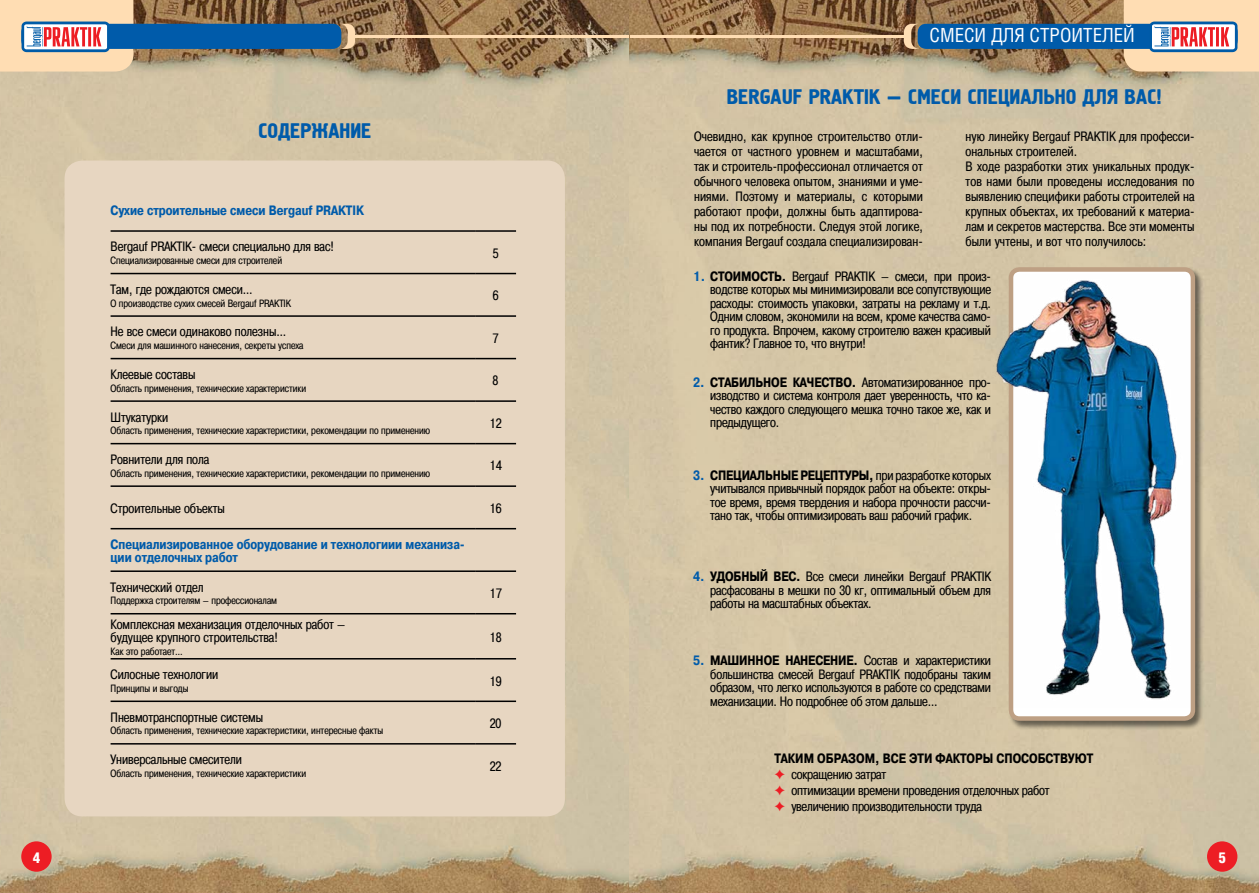
<style>
.page{position:relative;width:1259px;height:893px;background:#fff}
.page>*{position:absolute;margin:0;border:0;box-sizing:border-box;transform-origin:0 0}
.t1{font:21px "Hermes CTT";color:#005baa}
.t2{font:19.5px "Helios Cond C";color:#fff}
.t3{font:15px "Helios Cond Black C";color:#fff}
.t4{font:13.5px/13.5px "Pragmatica Cond C";color:#000;text-align:justify}
.t5{font:700 13.5px/12.8px "Pragmatica Cond C";color:#005baa}
.t6{font:10.5px "Pragmatica Cond C";color:#000}
.s1{font-weight:700;color:#005baa}
.s2{font-weight:700}
.s3{font-family:"Dixieland Normal";color:#ed1d24}
</style>
<div class="page">
<img style="left:0;top:0;width:1259px;height:893px">
<svg style="left:339px;top:24px;width:16px;height:25px"></svg>
<hr style="left:349px;top:35px;width:280px;height:2px;background:#ffddb3">
<div style="left:21px;top:24px;width:320px;height:25px;background:#005baa;border-radius:9px"></div>
<svg style="left:0;top:0;width:133px;height:72px;background:#dac2b1"></svg>
<svg style="left:904px;top:24px;width:15px;height:25px"></svg>
<hr style="left:630px;top:35px;width:280px;height:2px;background:#ffddb3">
<div style="left:917px;top:24px;width:320px;height:25px;background:#005baa;border-radius:9px"></div>
<svg style="left:1123px;top:0;width:136px;height:72px;background:#d6c0b0"></svg>
<div style="left:21px;top:841px;width:31px;height:31px;background:#ed1d24;border-radius:50%"></div>
<div style="left:1207px;top:841px;width:30px;height:31px;background:#ed1d24;border-radius:50%"></div>
<div style="left:1008px;top:267px;width:195px;height:463px;background:#000;opacity:.52"></div>
<div style="left:1011px;top:269px;width:182px;height:449px;background:#fff;border-radius:9px"></div>
<div style="left:1008px;top:267px;width:187px;height:454px;border:4px solid #bea084;border-radius:9px"></div>
<img style="left:992px;top:274px;width:185px;height:434px">
<div style="left:65px;top:161px;width:500px;height:655px;background:#e7d6c1;border-radius:18px"></div>
<hr style="left:111px;top:230px;width:364px;height:2px;background:#000">
<hr style="left:475px;top:230px;width:41px;height:2px;background:#000">
<hr style="left:111px;top:273px;width:364px;height:1px;background:#000">
<hr style="left:475px;top:273px;width:41px;height:1px;background:#000">
<hr style="left:111px;top:315px;width:364px;height:2px;background:#000">
<hr style="left:475px;top:315px;width:41px;height:2px;background:#000">
<hr style="left:111px;top:358px;width:364px;height:1px;background:#000">
<hr style="left:475px;top:358px;width:41px;height:1px;background:#000">
<hr style="left:111px;top:400px;width:364px;height:2px;background:#000">
<hr style="left:475px;top:400px;width:41px;height:2px;background:#000">
<hr style="left:111px;top:443px;width:364px;height:1px;background:#000">
<hr style="left:475px;top:443px;width:41px;height:1px;background:#000">
<hr style="left:111px;top:485px;width:364px;height:2px;background:#000">
<hr style="left:475px;top:485px;width:41px;height:2px;background:#000">
<hr style="left:111px;top:528px;width:364px;height:1px;background:#000">
<hr style="left:475px;top:528px;width:41px;height:1px;background:#000">
<hr style="left:111px;top:570px;width:364px;height:2px;background:#000">
<hr style="left:475px;top:570px;width:41px;height:2px;background:#000">
<hr style="left:111px;top:613px;width:364px;height:1px;background:#000">
<hr style="left:475px;top:613px;width:41px;height:1px;background:#000">
<hr style="left:111px;top:658px;width:364px;height:1px;background:#000">
<hr style="left:475px;top:658px;width:41px;height:1px;background:#000">
<hr style="left:111px;top:700px;width:364px;height:2px;background:#000">
<hr style="left:475px;top:700px;width:41px;height:2px;background:#000">
<hr style="left:111px;top:743px;width:364px;height:2px;background:#000">
<hr style="left:475px;top:743px;width:41px;height:2px;background:#000">
<h2 class="t2" style="left:929px;top:24px;width:207px">СМЕСИ ДЛЯ СТРОИТЕЛЕЙ</h2>
<h1 class="t1" style="left:258px;top:119px;width:12px">СОДЕР</h1>
<h1 class="t1" style="left:311px;top:119px;width:29px">ЖАНИЕ</h1>
<p class="t5" style="left:111px;top:204px;width:255px">Сухие строительные смеси Bergauf PRAKTIK</p>
<p class="t4" style="left:111px;top:240px;width:225px">Bergauf PRAKTIK- cмеси специально для вас!</p>
<p class="t6" style="left:111px;top:255px;width:173px">Специализированные смеси для строителей</p>
<p class="t4" style="left:111px;top:283px;width:144px">Там, где рождаются смеси…</p>
<p class="t6" style="left:111px;top:297px;width:182px">О производстве сухих смесей Bergauf PRAKTIK</p>
<p class="t4" style="left:111px;top:325px;width:177px">Не все смеси одинаково полезны…</p>
<p class="t6" style="left:111px;top:340px;width:194px">Смеси для машинного нанесения, секреты успеха</p>
<p class="t4" style="left:111px;top:368px;width:86px">Клеевые составы</p>
<p class="t6" style="left:111px;top:382px;width:197px">Область применения, технические характеристики</p>
<p class="t4" style="left:111px;top:410px;width:59px">Штукатурки</p>
<p class="t6" style="left:111px;top:425px;width:321px">Область применения, технические характеристики, рекомендации по применению</p>
<p class="t4" style="left:111px;top:453px;width:100px">Ровнители для пола</p>
<p class="t6" style="left:111px;top:467px;width:321px">Область применения, технические характеристики, рекомендации по применению</p>
<p class="t4" style="left:493px;top:246px;width:7px">5</p>
<p class="t4" style="left:493px;top:289px;width:7px">6</p>
<p class="t4" style="left:493px;top:331px;width:7px">7</p>
<p class="t4" style="left:492px;top:374px;width:7px">8</p>
<p class="t4" style="left:489px;top:416px;width:14px">12</p>
<p class="t4" style="left:489px;top:459px;width:14px">14</p>
<p class="t4" style="left:111px;top:502px;width:116px">Строительные объекты</p>
<p class="t4" style="left:489px;top:502px;width:14px">16</p>
<p class="t5" style="left:111px;top:538px;width:356px">Специализированное оборудование и технологиии механиза&shy;ции отделочных работ</p>
<p class="t4" style="left:111px;top:580px;width:95px">Технический отдел</p>
<p class="t6" style="left:111px;top:595px;width:168px">Поддержка строителям – профессионалам</p>
<p class="t4" style="left:489px;top:587px;width:14px">17</p>
<p class="t4" style="left:111px;top:618px;width:236px;line-height:12.8px">Комплексная механизация отделочных работ — будущее крупного строительства!</p>
<p class="t6" style="left:111px;top:645px;width:74px">Как это работает…</p>
<p class="t4" style="left:111px;top:668px;width:109px">Силосные технологии</p>
<p class="t6" style="left:111px;top:682px;width:79px">Принципы и выгоды</p>
<p class="t4" style="left:111px;top:710px;width:154px">Пневмотранспортные системы</p>
<p class="t6" style="left:111px;top:725px;width:274px">Область применения, технические характеристики, интересные факты</p>
<p class="t4" style="left:111px;top:753px;width:133px">Универсальные смесители</p>
<p class="t6" style="left:111px;top:767px;width:197px">Область применения, технические характеристики</p>
<p class="t4" style="left:489px;top:630px;width:14px">18</p>
<p class="t4" style="left:489px;top:674px;width:14px">19</p>
<p class="t4" style="left:490px;top:717px;width:13px">20</p>
<p class="t4" style="left:490px;top:759px;width:13px">22</p>
<h1 class="t1" style="left:727px;top:85px;width:436px">BERGAUF PRAKTIK — CМЕСИ СПЕЦИАЛЬНО ДЛЯ ВАС!</h1>
<p class="t4" style="left:694px;top:129px;width:230px;line-height:15px">Очевидно, как крупное строительство отли&shy;чается от частного уровнем и масштабами, так и строитель-профессионал отличается от обычного человека опытом, знаниями и уме&shy;ниями. Поэтому и материалы, с которыми работают профи, должны быть адаптирова&shy;ны под их потребности. Следуя этой логике, компания Bergauf создала специализирован-</p>
<p class="t4" style="left:965px;top:129px;width:230px;line-height:15px;text-align:left">ную линейку Bergauf PRAKTIK для професси&shy;ональных строителей.<br>В ходе разработки этих уникальных продук&shy;тов нами были проведены исследования по выявлению специфики работы строителей на крупных объектах, их требований к материа&shy;лам и секретов мастерства. Все эти моменты были учтены, и вот что получилось:</p>
<p class="t4" style="left:710px;top:269px;width:282px;text-indent:-17px"><span class="s1">1.</span> <span class="s2">СТОИМОСТЬ.</span> Bergauf PRAKTIK – смеси, при произ&shy;водстве которых мы минимизировали все сопутствующие расходы: стоимость упаковки, затраты на рекламу и т.д.<br>Одним словом, экономили на всем, кроме качества само&shy;го продукта. Впрочем, какому строителю важен красивый фантик? Главное то, что внутри!</p>
<p class="t4" style="left:710px;top:375px;width:282px;text-indent:-17px"><span class="s1">2.</span> <span class="s2">СТАБИЛЬНОЕ КАЧЕСТВО.</span> Автоматизированное про&shy;изводство и система контроля дает уверенность, что ка&shy;чество каждого следующего мешка точно такое же, как и предыдущего.</p>
<p class="t4" style="left:710px;top:468px;width:282px;text-indent:-17px"><span class="s1">3.</span> <span class="s2">СПЕЦИАЛЬНЫЕ РЕЦЕПТУРЫ,</span> при разработке которых учитывался привычный порядок работ на объекте: откры&shy;тое время, время твердения и набора прочности рассчи&shy;тано так, чтобы оптимизировать ваш рабочий график.</p>
<p class="t4" style="left:710px;top:570px;width:282px;text-indent:-17px"><span class="s1">4.</span> <span class="s2">УДОБНЫЙ ВЕС.</span> Все смеси линейки Bergauf PRAKTIK расфасованы в мешки по 30 кг, оптимальный объем для работы на масштабных объектах.</p>
<p class="t4" style="left:710px;top:654px;width:282px;text-indent:-17px"><span class="s1">5.</span> <span class="s2">МАШИННОЕ НАНЕСЕНИЕ.</span> Состав и характеристики большинства смесей Bergauf PRAKTIK подобраны таким образом, что легко используются в работе со средствами механизации. Но подробнее об этом дальше…</p>
<p class="t4" style="left:774px;top:750px;width:320px;line-height:16px;text-align:left"><span class="s2">ТАКИМ ОБРАЗОМ, ВСЕ ЭТИ ФАКТОРЫ СПОСОБСТВУЮТ </span><span class="s3">)</span> сокращению затрат<br><span class="s3">)</span> оптимизации времени проведения отделочных работ<br><span class="s3">)</span> увеличению производительности труда</p>
<p class="t3" style="left:33px;top:849px;width:9px">4</p>
<p class="t3" style="left:1218px;top:849px;width:9px">5</p>
</div>
